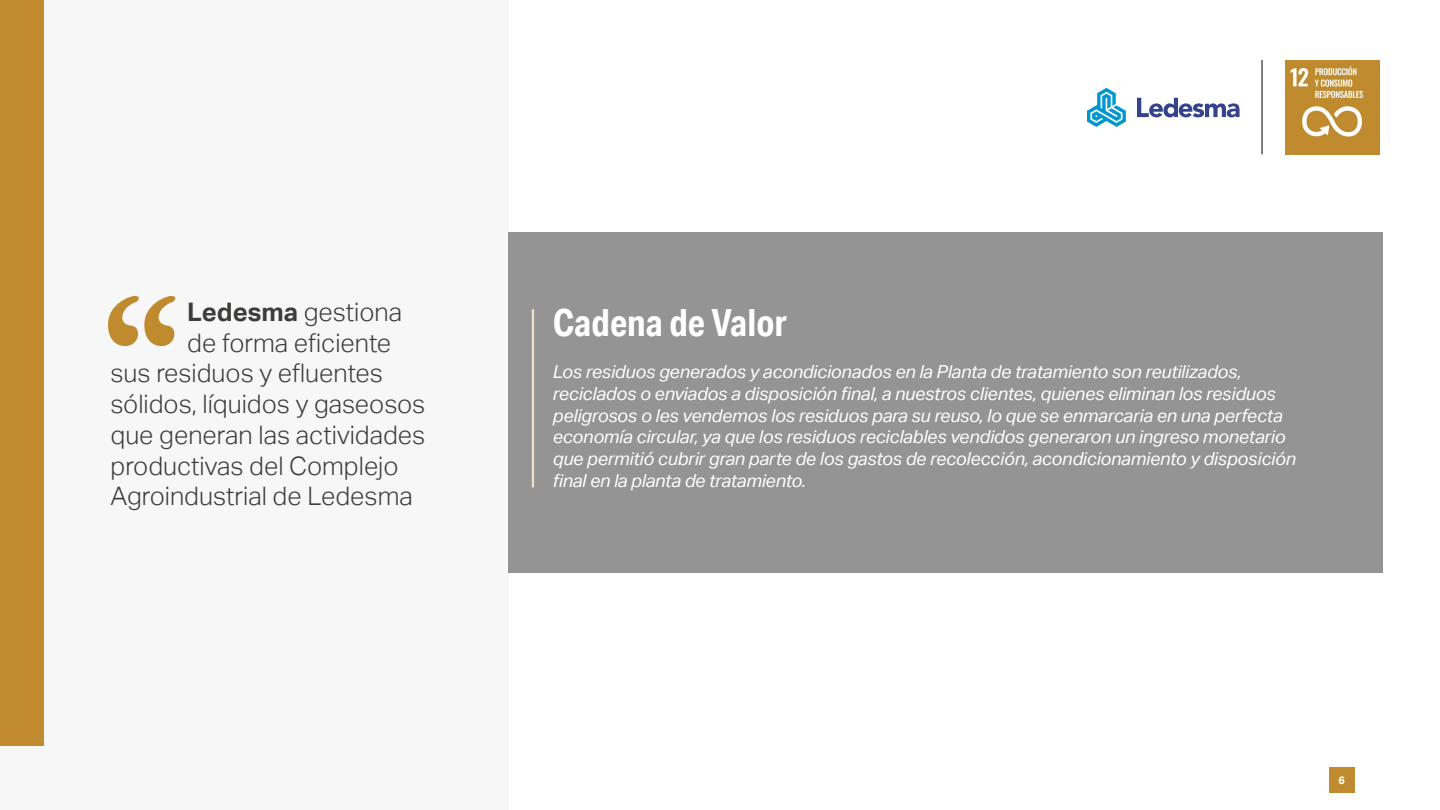
<style>
.page{position:relative;width:1440px;height:810px;background:#fff}
.page>*{position:absolute;margin:0;border:0;box-sizing:border-box;transform-origin:0 0}
.t1{font:700 37.5px "Aktiv Grotesk Cd";color:#fff}
.t2{font:300 25.5px "Aktiv Grotesk";color:#3c3c3b}
.t3{font:italic 18px/21.8px "Aktiv Grotesk";letter-spacing:-.01em;color:#fff}
.t4{font:700 10.88px "Aktiv Grotesk";color:#fff}
.s1{font-weight:700}
</style>
<div class="page">
<div style="left:1329px;top:767px;width:25px;height:26px;background:#bf8b2e"></div>
<img style="left:1285px;top:60px;width:95px;height:95px">
<hr style="left:1262px;top:60px;width:1px;height:94px;background:#000">
<svg style="left:1087px;top:88px;width:39px;height:39px"></svg>
<svg style="left:1137px;top:98px;width:103px;height:19px"></svg>
<div style="left:0;top:0;width:508px;height:810px;background:#f7f7f7"></div>
<div style="left:0;top:0;width:44px;height:746px;background:#bf8b2e"></div>
<div style="left:508px;top:232px;width:874px;height:341px;background:#949494"></div>
<hr style="left:532px;top:309px;width:2px;height:178px;background:#efe2cb">
<svg style="left:108px;top:296px;width:67px;height:50px"></svg>
<h2 class="t2" style="left:187px;top:297px;width:216px"><span class="s1">Ledesma</span> gestiona</h2>
<h2 class="t2" style="left:187px;top:328px;width:205px">de forma eficiente</h2>
<h2 class="t2" style="left:111px;top:359px;width:274px">sus residuos y efluentes</h2>
<h2 class="t2" style="left:111px;top:389px;width:316px">sólidos, líquidos y gaseosos</h2>
<h2 class="t2" style="left:111px;top:420px;width:316px">que generan las actividades</h2>
<h2 class="t2" style="left:111px;top:451px;width:290px">productivas del Complejo</h2>
<h2 class="t2" style="left:111px;top:482px;width:304px">Agroindustrial de Ledesma</h2>
<h1 class="t1" style="left:553px;top:300px;width:236px">Cadena de Valor</h1>
<p class="t3" style="left:553px;top:361px;width:745px">Los residuos generados y acondicionados en la Planta de tratamiento son reutilizados, reciclados o enviados a disposición final, a nuestros clientes, quienes eliminan los residuos peligrosos o les vendemos los residuos para su reuso, lo que se enmarcaria en una perfecta economía circular, ya que los residuos reciclables vendidos generaron un ingreso monetario que permitió cubrir gran parte de los gastos de recolección, acondicionamiento y disposición final en la planta de tratamiento.</p>
<p class="t4" style="left:1338px;top:774px;width:8px">6</p>
</div>
